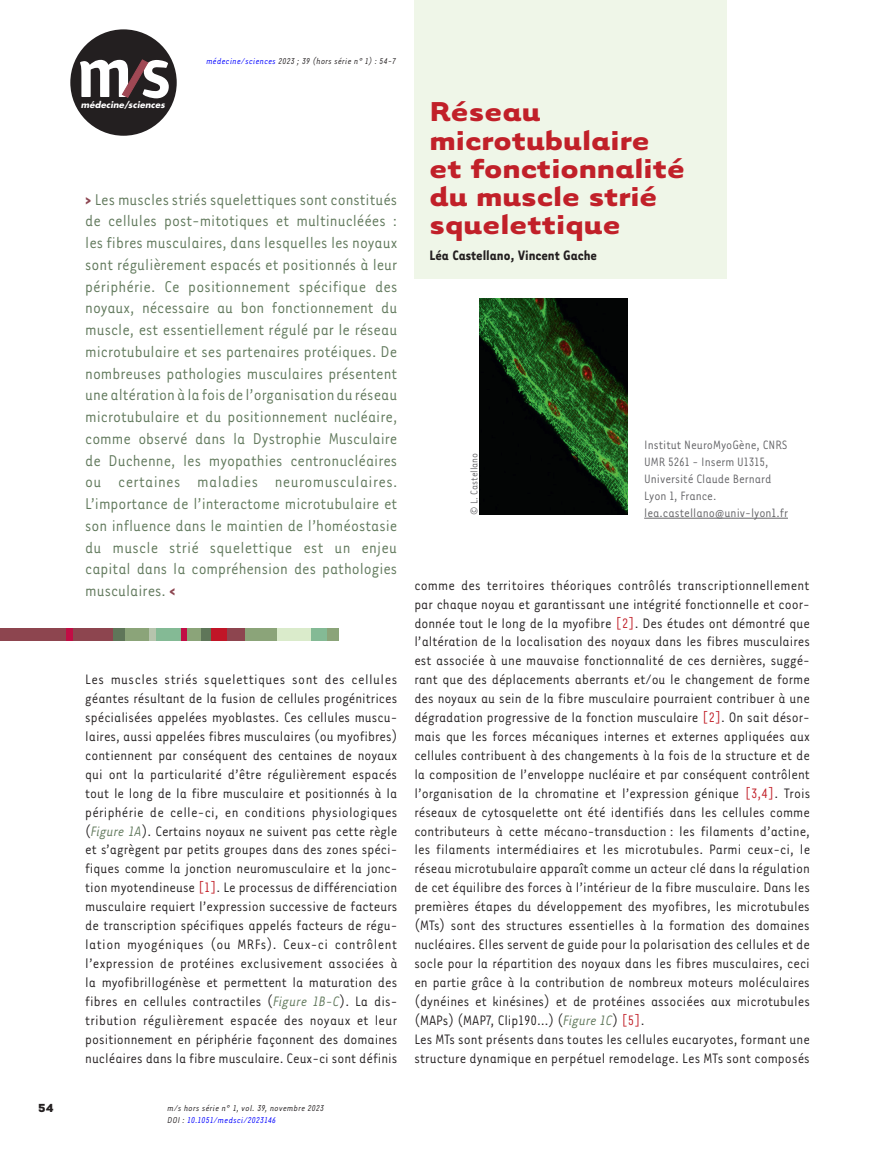
<style>
.page{position:relative;width:894px;height:1149px;background:#fff}
.page>*{position:absolute;margin:0;border:0;box-sizing:border-box;transform-origin:0 0}
.t1{font:700 31.5px/28.2px "Tarzana Wide OT";color:#c12029}
.t2{font:18px/21.8px "Tarzana Nar OT";color:#61795c;text-align:justify}
.t3{font:15.75px/18.9px "Tarzana Nar OT";color:#231f20;text-align:justify}
.t4{font:700 15.75px "Tarzana Nar OT";color:#231f20}
.t5{font:13.95px/17px "Tarzana Nar OT";color:#636366}
.t6{font:700 13.5px "Tarzana Wide OT";color:#231f20}
.t7{font:11.25px "Tarzana Nar OT";color:#636366}
.t8{font:italic 9.75px/11.7px "Tarzana Nar OT";letter-spacing:.025em;color:#231f20}
.t9{font:italic 700 8.55px "Futura";letter-spacing:.01em;color:#fff}
.s1{color:#00f}
.s2{font-weight:700;color:#8d4651}
.s3{font-style:italic;color:#61795c}
.s4{color:#c12029}
</style>
<div class="page">
<div style="left:70px;top:29px;width:107px;height:107px;background:#231f20;border-radius:50%"></div>
<svg style="left:80px;top:60px;width:89px;height:38px"></svg>
<div style="left:414px;top:0;width:312px;height:279px;background:#eff6e8"></div>
<img style="left:479px;top:299px;width:148px;height:215px">
<hr style="left:644px;top:518px;width:143px;height:1px;background:#636366">
<div style="left:0;top:628px;width:114px;height:12px;background:#8d454f"></div>
<div style="left:114px;top:628px;width:14px;height:12px;background:#5f7659"></div>
<div style="left:200px;top:628px;width:11px;height:12px;background:#5f7659"></div>
<div style="left:125px;top:628px;width:25px;height:12px;background:#8ba479"></div>
<div style="left:154px;top:628px;width:27px;height:12px;background:#84ba95"></div>
<div style="left:310px;top:628px;width:17px;height:12px;background:#84ba95"></div>
<div style="left:185px;top:628px;width:16px;height:12px;background:#8ba479"></div>
<div style="left:326px;top:628px;width:12px;height:12px;background:#8ba479"></div>
<div style="left:244px;top:628px;width:33px;height:12px;background:#8ba479"></div>
<div style="left:277px;top:628px;width:33px;height:12px;background:#daebcb"></div>
<div style="left:150px;top:628px;width:6px;height:12px;background:#b6c4ad"></div>
<div style="left:66px;top:628px;width:7px;height:12px;background:#c10d45"></div>
<div style="left:181px;top:628px;width:5px;height:12px;background:#c10d45"></div>
<div style="left:211px;top:628px;width:23px;height:12px;background:#c11527"></div>
<div style="left:227px;top:628px;width:18px;height:12px;background:#8d454f"></div>
<p class="t6" style="left:38px;top:1098px;width:18px">54</p>
<p class="t9" style="left:81px;top:99px;width:85px">médecine/sciences</p>
<p class="t8" style="left:206px;top:55px;width:191px"><span class="s1">médecine/sciences</span> 2023 ; 39 (hors série n° 1) : 54-7</p>
<p class="t2" style="left:85px;top:187px;width:313px"><span class="s2">&gt;</span> Les muscles striés squelettiques sont constitués de cellules post-mitotiques et multinucléées : les fibres musculaires, dans lesquelles les noyaux sont régulièrement espacés et positionnés à leur périphérie. Ce positionnement spécifique des noyaux, nécessaire au bon fonctionnement du muscle, est essentiellement régulé par le réseau microtubulaire et ses partenaires protéiques. De nombreuses pathologies musculaires présentent une altération à la fois de l’organisation du réseau microtubulaire et du positionnement nucléaire, comme observé dans la Dystrophie Musculaire de Duchenne, les myopathies centronucléaires ou certaines maladies neuromusculaires.<br>L’importance de l’interactome microtubulaire et son influence dans le maintien de l’homéostasie du muscle strié squelettique est un enjeu capital dans la compréhension des pathologies musculaires. <span class="s2">&lt;</span></p>
<p class="t3" style="left:85px;top:669px;width:313px">Les muscles striés squelettiques sont des cellules géantes résultant de la fusion de cellules progénitrices spécialisées appelées myoblastes. Ces cellules muscu&shy;laires, aussi appelées fibres musculaires (ou myofibres) contiennent par conséquent des centaines de noyaux qui ont la particularité d’être régulièrement espacés tout le long de la fibre musculaire et positionnés à la périphérie de celle-ci, en conditions physiologiques (<span class="s3">Figure 1A</span>). Certains noyaux ne suivent pas cette règle et s’agrègent par petits groupes dans des zones spéci&shy;fiques comme la jonction neuromusculaire et la jonc&shy;tion myotendineuse <span class="s4">[1]</span>. Le processus de différenciation musculaire requiert l’expression successive de facteurs de transcription spécifiques appelés facteurs de régu&shy;lation myogéniques (ou MRFs). Ceux-ci contrôlent l’expression de protéines exclusivement associées à la myofibrillogénèse et permettent la maturation des fibres en cellules contractiles (<span class="s3">Figure 1B-C</span>). La dis&shy;tribution régulièrement espacée des noyaux et leur positionnement en périphérie façonnent des domaines nucléaires dans la fibre musculaire. Ceux-ci sont définis</p>
<p class="t8" style="left:167px;top:1102px;width:158px">m/s hors série n° 1, vol. 39, novembre 2023<br>DOI : <span class="s1">10.1051/medsci/2023146</span></p>
<h1 class="t1" style="left:429px;top:96px;width:257px">Réseau microtubulaire et fonctionnalité du muscle strié squelettique</h1>
<p class="t4" style="left:429px;top:245px;width:169px">Léa Castellano, Vincent Gache</p>
<p class="t7" style="left:467px;top:515px;width:64px;rotate:-90deg">© L. Castellano</p>
<p class="t5" style="left:644px;top:435px;width:145px">Institut NeuroMyoGène, CNRS<br>UMR 5261 - Inserm U1315,<br>Université Claude Bernard<br>Lyon 1, France.</p>
<p class="t5" style="left:644px;top:503px;width:145px">lea.castellano@univ-lyon1.fr</p>
<p class="t3" style="left:414px;top:574px;width:397px;text-align:left">comme des territoires théoriques contrôlés transcriptionnellement par chaque noyau et garantissant une intégrité fonctionnelle et coor&shy;donnée tout le long de la myofibre <span class="s4">[2]</span>. Des études ont démontré que l’altération de la localisation des noyaux dans les fibres musculaires est associée à une mauvaise fonctionnalité de ces dernières, suggé&shy;rant que des déplacements aberrants et/ou le changement de forme des noyaux au sein de la fibre musculaire pourraient contribuer à une dégradation progressive de la fonction musculaire <span class="s4">[2]</span>. On sait désor&shy;mais que les forces mécaniques internes et externes appliquées aux cellules contribuent à des changements à la fois de la structure et de la composition de l’enveloppe nucléaire et par conséquent contrôlent l’organisation de la chromatine et l’expression génique <span class="s4">[3,4]</span>. Trois réseaux de cytosquelette ont été identifiés dans les cellules comme contributeurs à cette mécano-transduction : les filaments d’actine, les filaments intermédiaires et les microtubules. Parmi ceux-ci, le réseau microtubulaire apparaît comme un acteur clé dans la régulation de cet équilibre des forces à l’intérieur de la fibre musculaire. Dans les premières étapes du développement des myofibres, les microtubules (MTs) sont des structures essentielles à la formation des domaines nucléaires. Elles servent de guide pour la polarisation des cellules et de socle pour la répartition des noyaux dans les fibres musculaires, ceci en partie grâce à la contribution de nombreux moteurs moléculaires (dynéines et kinésines) et de protéines associées aux microtubules (MAPs) (MAP7, Clip190…) (<span class="s3">Figure 1C</span>) <span class="s4">[5]</span>.<br>Les MTs sont présents dans toutes les cellules eucaryotes, formant une structure dynamique en perpétuel remodelage. Les MTs sont composés</p>
</div>
